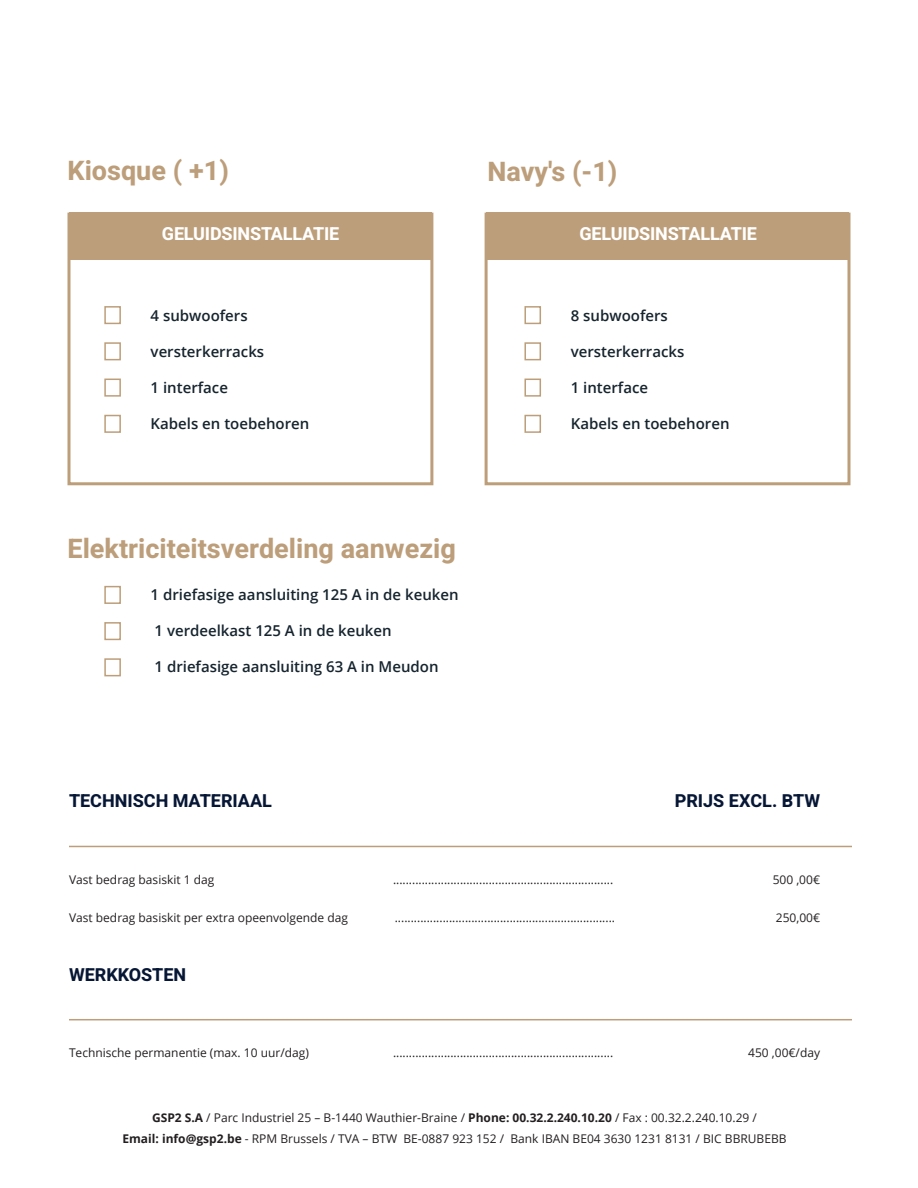
<style>
.page{position:relative;width:918px;height:1188px;background:#fff}
.page>*{position:absolute;margin:0;border:0;box-sizing:border-box;transform-origin:0 0}
.t1{font:700 27px "Heebo";color:#bd9e7a}
.t2{font:700 18px "Heebo";color:#061635}
.Title_-_Align_Left{font:700 18px "Heebo";letter-spacing:-.01em;color:#fff}
.Body_Text{font:600 15px "Open Sans";color:#16242e}
.t3{font:12px "Open Sans";color:#231f20}
.s1{font-weight:700}
</style>
<div class="page">
<hr style="left:69px;top:846px;width:783px;height:1px;background:#bd9e7a">
<hr style="left:69px;top:1019px;width:783px;height:1px;background:#bd9e7a">
<div style="left:68px;top:213px;width:365px;height:272px;border:3px solid #bd9e7a"></div>
<div style="left:485px;top:213px;width:365px;height:272px;border:3px solid #bd9e7a"></div>
<div style="left:69px;top:213px;width:363px;height:47px;background:#bd9e7a"></div>
<div style="left:486px;top:213px;width:363px;height:47px;background:#bd9e7a"></div>
<div style="left:104px;top:306px;width:17px;height:18px;border:2px solid #bd9e7a"></div>
<div style="left:104px;top:586px;width:17px;height:18px;border:2px solid #bd9e7a"></div>
<div style="left:524px;top:306px;width:17px;height:18px;border:2px solid #bd9e7a"></div>
<div style="left:104px;top:342px;width:17px;height:18px;border:2px solid #bd9e7a"></div>
<div style="left:104px;top:622px;width:17px;height:18px;border:2px solid #bd9e7a"></div>
<div style="left:524px;top:342px;width:17px;height:18px;border:2px solid #bd9e7a"></div>
<div style="left:104px;top:379px;width:17px;height:18px;border:2px solid #bd9e7a"></div>
<div style="left:104px;top:658px;width:17px;height:18px;border:2px solid #bd9e7a"></div>
<div style="left:524px;top:379px;width:17px;height:18px;border:2px solid #bd9e7a"></div>
<div style="left:104px;top:415px;width:17px;height:18px;border:2px solid #bd9e7a"></div>
<div style="left:524px;top:415px;width:17px;height:18px;border:2px solid #bd9e7a"></div>
<p class="t1" style="left:68px;top:152px;width:163px">Kiosque ( +1)</p>
<p class="t1" style="left:488px;top:153px;width:131px">Navy's (-1)</p>
<p class="Title_-_Align_Left" style="left:162px;top:221px;width:179px">GELUIDSINSTALLATIE</p>
<p class="Title_-_Align_Left" style="left:580px;top:221px;width:179px">GELUIDSINSTALLATIE</p>
<p class="Body_Text" style="left:151px;top:305px;width:99px">4 subwoofers</p>
<p class="Body_Text" style="left:151px;top:341px;width:115px">versterkerracks</p>
<p class="Body_Text" style="left:151px;top:377px;width:79px">1 interface</p>
<p class="Body_Text" style="left:151px;top:413px;width:160px">Kabels en toebehoren</p>
<p class="t1" style="left:68px;top:530px;width:390px">Elektriciteitsverdeling aanwezig</p>
<p class="Body_Text" style="left:151px;top:584px;width:309px">1 driefasige aansluiting 125 A in de keuken</p>
<p class="Body_Text" style="left:155px;top:620px;width:239px">1 verdeelkast 125 A in de keuken</p>
<p class="Body_Text" style="left:155px;top:656px;width:286px">1 driefasige aansluiting 63 A in Meudon</p>
<p class="Body_Text" style="left:571px;top:305px;width:99px">8 subwoofers</p>
<p class="Body_Text" style="left:571px;top:341px;width:115px">versterkerracks</p>
<p class="Body_Text" style="left:571px;top:377px;width:79px">1 interface</p>
<p class="Body_Text" style="left:571px;top:413px;width:160px">Kabels en toebehoren</p>
<p class="t2" style="left:69px;top:789px;width:204px">TECHNISCH MATERIAAL</p>
<p class="t2" style="left:675px;top:789px;width:147px">PRIJS EXCL. BTW</p>
<p class="t3" style="left:69px;top:872px;width:147px">Vast bedrag basiskit 1 dag</p>
<p class="t3" style="left:393px;top:872px;width:222px">.....................................................................</p>
<p class="t3" style="left:773px;top:872px;width:49px">500 ,00€</p>
<p class="t3" style="left:69px;top:910px;width:281px">Vast bedrag basiskit per extra opeenvolgende dag</p>
<p class="t3" style="left:395px;top:910px;width:222px">.....................................................................</p>
<p class="t3" style="left:776px;top:910px;width:46px">250,00€</p>
<p class="t2" style="left:69px;top:962px;width:119px">WERKKOSTEN</p>
<p class="t3" style="left:69px;top:1045px;width:241px">Technische permanentie (max. 10 uur/dag)</p>
<p class="t3" style="left:393px;top:1045px;width:222px">.....................................................................</p>
<p class="t3" style="left:748px;top:1045px;width:73px">450 ,00€/day</p>
<p class="t3" style="left:152px;top:1109px;width:606px"><span class="s1">GSP2 S.A</span> / Parc Industriel 25 – B-1440 Wauthier-Braine / <span class="s1">Phone: 00.32.2.240.10.20</span> / Fax : 00.32.2.240.10.29 /</p>
<p class="t3" style="left:122px;top:1130px;width:666px"><span class="s1">Email: info@gsp2.be</span> - RPM Brussels / TVA – BTW BE-0887 923 152 / Bank IBAN BE04 3630 1231 8131 / BIC BBRUBEBB</p>
</div>
